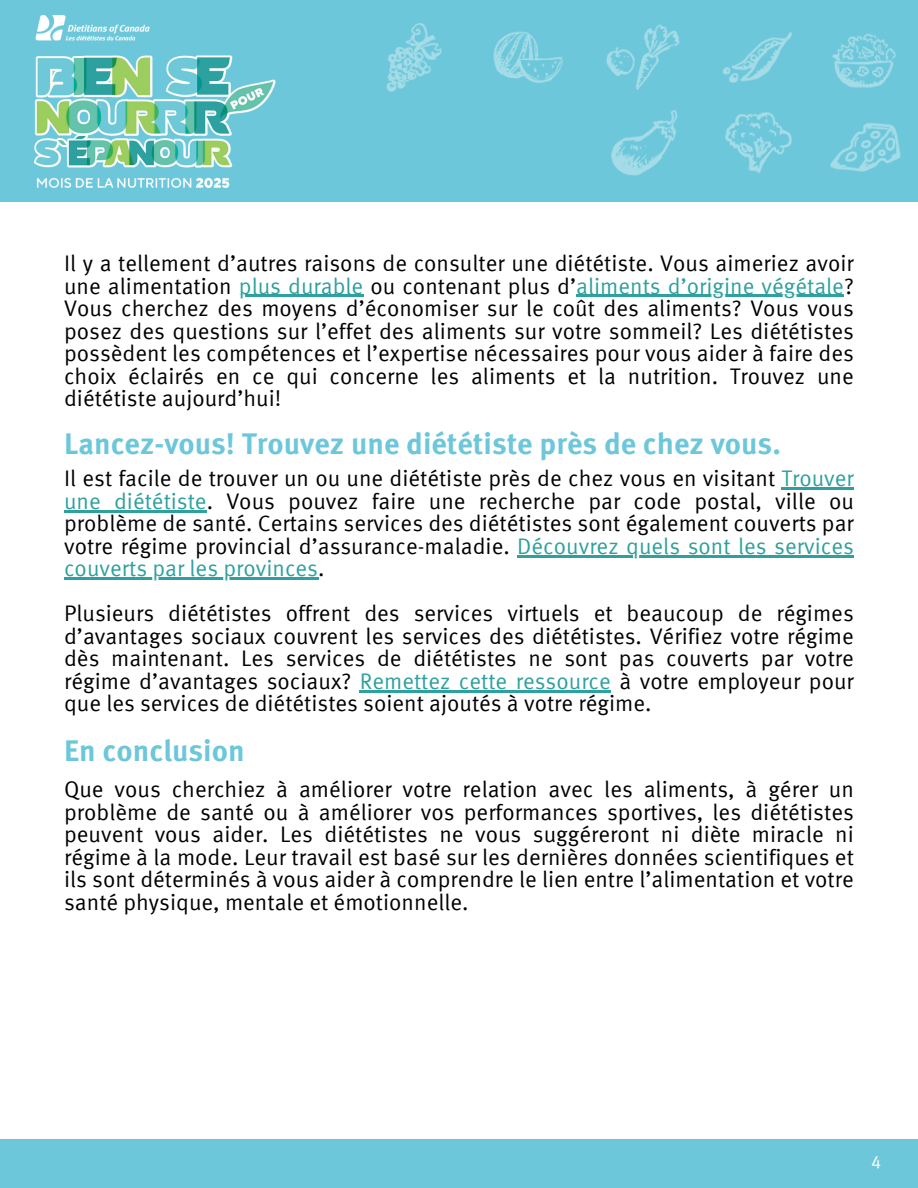
<style>
.page{position:relative;width:918px;height:1188px;background:#fff}
.page>*{position:absolute;margin:0;border:0;box-sizing:border-box;transform-origin:0 0}
.t1{font:700 30px "Meta Offc";color:#6dc7da}
.t2{font:22.5px/22.5px "Meta Offc Norm";color:#000;text-align:justify}
.t3{font:18px "Meta Offc Norm";color:#fff}
.s1{color:#2ea09e}
</style>
<div class="page">
<div style="left:0;top:0;width:918px;height:202px;background:#6dc7da"></div>
<div style="left:0;top:1139px;width:918px;height:49px;background:#6dc7da"></div>
<img style="left:611px;top:110px;width:290px;height:66px">
<img style="left:386px;top:23px;width:510px;height:69px">
<hr style="left:239px;top:295px;width:124px;height:2px;background:#2ea09e">
<hr style="left:576px;top:295px;width:268px;height:2px;background:#2ea09e">
<hr style="left:782px;top:488px;width:72px;height:2px;background:#2ea09e">
<hr style="left:64px;top:510px;width:143px;height:2px;background:#2ea09e">
<hr style="left:517px;top:555px;width:337px;height:2px;background:#2ea09e">
<hr style="left:64px;top:578px;width:254px;height:2px;background:#2ea09e">
<hr style="left:360px;top:690px;width:251px;height:2px;background:#2ea09e">
<img style="left:35px;top:16px;width:241px;height:172px">
<p class="t2" style="left:64px;top:254px;width:791px">Il y a tellement d’autres raisons de consulter une diététiste. Vous aimeriez avoir une alimentation <span class="s1">plus durable</span> ou contenant plus d’<span class="s1">aliments d’origine végétale</span>?</p>
<p class="t2" style="left:64px;top:299px;width:791px">Vous cherchez des moyens d’économiser sur le coût des aliments? Vous vous posez des questions sur l’effet des aliments sur votre sommeil? Les diététistes possèdent les compétences et l’expertise nécessaires pour vous aider à faire des choix éclairés en ce qui concerne les aliments et la nutrition. Trouvez une diététiste aujourd’hui!</p>
<h2 class="t1" style="left:64px;top:432px;width:718px">Lancez-vous! Trouvez une diététiste près de chez vous.</h2>
<h2 class="t2" style="left:64px;top:469px;width:791px">Il est facile de trouver un ou une diététiste près de chez vous en visitant <span class="s1">Trouver une diététiste</span>. Vous pouvez faire une recherche par code postal, ville ou problème de santé. Certains services des diététistes sont également couverts par votre régime provincial d’assurance-maladie. <span class="s1">Découvrez quels sont les services</span></h2>
<h2 class="t2" style="left:64px;top:548px;width:791px;line-height:45px"><span class="s1">couverts par les provinces</span>.<br>Plusieurs diététistes offrent des services virtuels et beaucoup de régimes</h2>
<h2 class="t2" style="left:64px;top:627px;width:791px">d’avantages sociaux couvrent les services des diététistes. Vérifiez votre régime dès maintenant. Les services de diététistes ne sont pas couverts par votre régime d’avantages sociaux? <span class="s1">Remettez cette ressource</span> à votre employeur pour que les services de diététistes soient ajoutés à votre régime.</h2>
<h2 class="t1" style="left:64px;top:738px;width:182px">En conclusion</h2>
<h1 class="t2" style="left:64px;top:780px;width:791px">Que vous cherchiez à améliorer votre relation avec les aliments, à gérer un problème de santé ou à améliorer vos performances sportives, les diététistes peuvent vous aider. Les diététistes ne vous suggéreront ni diète miracle ni régime à la mode. Leur travail est basé sur les dernières données scientifiques et ils sont déterminés à vous aider à comprendre le lien entre l’alimentation et votre santé physique, mentale et émotionnelle.</h1>
<p class="t3" style="left:871px;top:1154px;width:12px">4</p>
</div>
